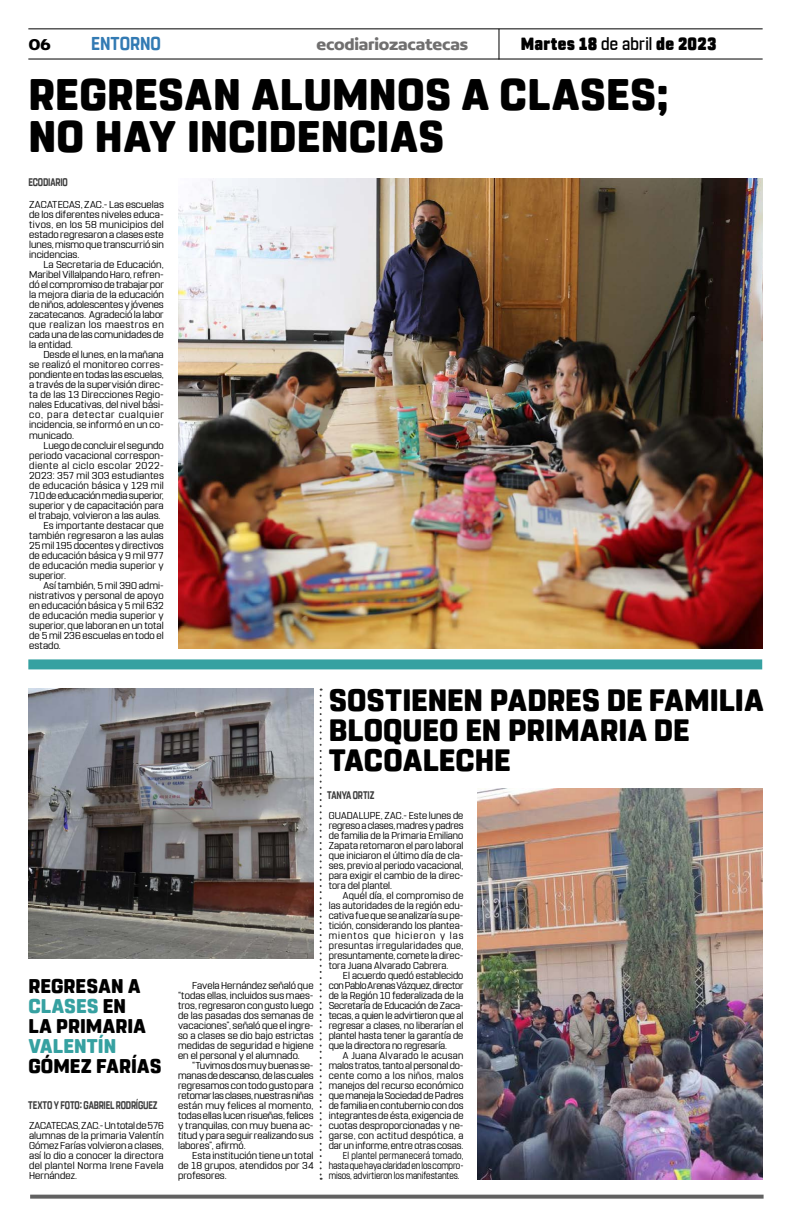
<style>
.page{position:relative;width:791px;height:1225px;background:#fff}
.page>*{position:absolute;margin:0;border:0;box-sizing:border-box;transform-origin:0 0}
.t1{font:800 44px/42px "Rohn Rounded";letter-spacing:.005em;color:#000}
.t2{font:800 30.8px/30px "Rohn Rounded";letter-spacing:.005em;color:#000}
.t3{font:800 19.8px/20px "Rohn Rounded";letter-spacing:.005em;color:#000}
.t4{font:800 19.8px "Rohn Rounded";letter-spacing:.01em;color:#36a1a1}
.t5{font:700 18.6px "Rohn Rounded";letter-spacing:-.005em;color:#327ab3;scale:.91 1}
.t6{font:900 17.6px "Rohn Rounded";letter-spacing:.02em;color:#000;scale:.91 1}
.t7{font:700 16.9px "Concord";letter-spacing:-.01em;color:#706f6f}
.t8{font:700 16.9px "Concord";color:#000}
.t9{font:700 11px "Rohn Rounded";letter-spacing:-.015em;color:#3d3d3d;scale:.78 1}
.t10{font:10px/10px "Rohn Rounded";letter-spacing:.005em;color:#000;text-align:justify}
.t11{font:10px "Rohn Rounded";letter-spacing:-.015em;color:#000}
.t12{font:10px "Rohn Rounded";letter-spacing:.03em;color:#000}
.t13{font:10px "Rohn Rounded";letter-spacing:.005em;color:#000;scale:.87 1}
.t14{font:10px "Rohn Rounded";letter-spacing:-.015em;color:#000;scale:.87 1}
.t15{font:10px "Rohn Rounded";letter-spacing:.025em;color:#000;scale:.87 1}
.t16{font:10px "Rohn Rounded";letter-spacing:.045em;color:#000}
.t17{font:10px "Rohn Rounded";letter-spacing:.025em;color:#000}
.t18{font:10px "Rohn Rounded";letter-spacing:.035em;color:#000}
.s1{font-weight:500}
.s2{color:#36a1a1}
</style>
<div class="page">
<hr style="left:28px;top:28px;width:735px;height:1px;background:#000">
<hr style="left:28px;top:59px;width:735px;height:1px;background:#000">
<hr style="left:498px;top:29px;width:1px;height:31px;background:#000">
<div style="left:28px;top:659px;width:734px;height:10px;background:#36a1a1"></div>
<svg style="left:30px;top:1194px;width:733px;height:4px;background:#7a7a7a"></svg>
<svg style="left:320px;top:688px;width:2px;height:491px"></svg>
<img style="left:178px;top:178px;width:584px;height:470px">
<img style="left:477px;top:788px;width:286px;height:391px">
<img style="left:28px;top:688px;width:286px;height:270px">
<h3 class="t8" style="left:28px;top:34px;width:24px">06</h3>
<h3 class="t5" style="left:91px;top:32px;width:78px">ENTORNO</h3>
<h3 class="t7" style="left:316px;top:34px;width:153px">ecodiariozacatecas</h3>
<h3 class="t6" style="left:521px;top:33px;width:216px">Martes 18 <span class="s1">de abril</span> de 2023</h3>
<h1 class="t1" style="left:28px;top:74px;width:642px">REGRESAN ALUMNOS A CLASES;<br>NO HAY INCIDENCIAS</h1>
<p class="t9" style="left:28px;top:176px;width:52px">ECODIARIO</p>
<p class="t10" style="left:29px;top:200px;width:136px">ZACATECAS, ZAC.- Las escuelas de los diferentes niveles educa&shy;tivos, en los 58 municipios del estado regresaron a clases este lunes, mismo que transcurrió sin incidencias.</p>
<p class="t10" style="left:29px;top:260px;width:136px;text-indent:14px">La Secretaria de Educación, Maribel Villalpando Haro, refren&shy;dó el compromiso de trabajar por la mejora diaria de la educación de niños, adolescentes y jóvenes zacatecanos. Agradeció la labor que realizan los maestros en cada una de las comunidades de la entidad.</p>
<p class="t10" style="left:29px;top:350px;width:136px;text-indent:14px">Desde el lunes, en la mañana se realizó el monitoreo corres&shy;pondiente en todas las escuelas, a través de la supervisión direc&shy;ta de las 13 Direcciones Regio&shy;nales Educativas, del nivel bási&shy;co, para detectar cualquier incidencia, se informó en un co&shy;municado.</p>
<p class="t10" style="left:43px;top:440px;width:122px">Luego de concluir el segundo</p>
<p class="t10" style="left:29px;top:450px;width:136px">periodo vacacional correspon-</p>
<p class="t16" style="left:29px;top:459px;width:136px">diente al ciclo escolar 2022-</p>
<p class="t10" style="left:29px;top:470px;width:136px">2023: 357 mil 303 estudiantes</p>
<p class="t17" style="left:29px;top:479px;width:136px">de educación básica y 129 mil</p>
<p class="t11" style="left:29px;top:489px;width:136px">710 de educación media superior,</p>
<p class="t10" style="left:29px;top:500px;width:136px">superior y de capacitación para</p>
<p class="t10" style="left:29px;top:510px;width:133px">el trabajo, volvieron a las aulas.</p>
<p class="t10" style="left:43px;top:520px;width:122px">Es importante destacar que</p>
<p class="t10" style="left:29px;top:530px;width:136px">también regresaron a las aulas</p>
<p class="t10" style="left:29px;top:540px;width:136px">25 mil 195 docentes y directivos</p>
<p class="t10" style="left:29px;top:550px;width:136px">de educación básica y 9 mil 977</p>
<p class="t10" style="left:29px;top:560px;width:136px">de educación media superior y</p>
<p class="t10" style="left:29px;top:570px;width:38px">superior.</p>
<p class="t10" style="left:43px;top:580px;width:122px">Así también, 5 mil 390 admi-</p>
<p class="t10" style="left:29px;top:590px;width:136px">nistrativos y personal de apoyo</p>
<p class="t10" style="left:29px;top:600px;width:136px">en educación básica y 5 mil 632</p>
<p class="t10" style="left:29px;top:610px;width:136px">de educación media superior y</p>
<p class="t10" style="left:29px;top:620px;width:136px">superior, que laboran en un total</p>
<p class="t10" style="left:29px;top:630px;width:136px">de 5 mil 236 escuelas en todo el</p>
<p class="t10" style="left:29px;top:640px;width:33px">estado.</p>
<h3 class="t3" style="left:28px;top:976px;width:119px">REGRESAN A<br><span class="s2">CLASES</span> EN<br>LA PRIMARIA</h3>
<h3 class="t4" style="left:28px;top:1034px;width:89px">VALENTÍN</h3>
<h3 class="t3" style="left:28px;top:1056px;width:135px">GÓMEZ FARÍAS</h3>
<p class="t9" style="left:28px;top:1098px;width:167px">TEXTO Y FOTO: GABRIEL RODRÍGUEZ</p>
<p class="t10" style="left:29px;top:1120px;width:136px">ZACATECAS, ZAC.- Un total de 576 alumnas de la primaria Valentín Gómez Farías volvieron a clases, así lo dio a conocer la directora del plantel Norma Irene Favela Hernández.</p>
<p class="t10" style="left:178px;top:980px;width:137px;text-indent:14px">Favela Hernández señaló que “todas ellas, incluidos sus maes&shy;tros, regresaron con gusto luego de las pasadas dos semanas de vacaciones”, señaló que el ingre&shy;so a clases se dio bajo estrictas medidas de seguridad e higiene en el personal y el alumnado.</p>
<p class="t10" style="left:178px;top:1060px;width:137px;text-indent:14px">“Tuvimos dos muy buenas se&shy;manas de descanso, de las cuales regresamos con todo gusto para retomar las clases, nuestras niñas están muy felices al momento, todas ellas lucen risueñas, felices y tranquilas, con muy buena ac&shy;titud y para seguir realizando sus labores”, afirmó.</p>
<p class="t10" style="left:178px;top:1150px;width:137px;text-indent:14px">Esta institución tiene un total de 18 grupos, atendidos por 34 profesores.</p>
<h2 class="t2" style="left:329px;top:685px;width:436px">SOSTIENEN PADRES DE FAMILIA<br>BLOQUEO EN PRIMARIA DE<br>TACOALECHE</h2>
<p class="t9" style="left:327px;top:789px;width:62px">TANYA ORTIZ</p>
<p class="t10" style="left:329px;top:810px;width:136px">GUADALUPE, ZAC.- Este lunes de regreso a clases, madres y padres de familia de la Primaria Emiliano Zapata retomaron el paro laboral que iniciaron el último día de cla&shy;ses, previo al periodo vacacional, para exigir el cambio de la direc&shy;tora del plantel.</p>
<p class="t10" style="left:329px;top:890px;width:136px;text-indent:14px">Aquél día, el compromiso de las autoridades de la región edu&shy;cativa fue que se analizaría su pe&shy;tición, considerando los plantea&shy;mientos que hicieron y las presuntas irregularidades que, presuntamente, comete la direc&shy;tora Juana Alvarado Cabrera.</p>
<p class="t10" style="left:329px;top:970px;width:136px;text-indent:14px">El acuerdo quedó establecido con Pablo Arenas Vázquez, director de la Región 10 federalizada de la Secretaría de Educación de Zaca&shy;tecas, a quien le advirtieron que al regresar a clases, no liberarían el plantel hasta tener la garantía de que la directora no regresaría.</p>
<p class="t12" style="left:343px;top:1049px;width:122px">A Juana Alvarado le acusan</p>
<p class="t10" style="left:329px;top:1060px;width:136px">malos tratos, tanto al personal do-</p>
<p class="t18" style="left:329px;top:1069px;width:136px">cente como a los niños, malos</p>
<p class="t10" style="left:329px;top:1080px;width:136px">manejos del recurso económico</p>
<p class="t11" style="left:329px;top:1089px;width:136px">que maneja la Sociedad de Padres</p>
<p class="t10" style="left:329px;top:1100px;width:136px">de familia en contubernio con dos</p>
<p class="t10" style="left:329px;top:1110px;width:136px">integrantes de ésta, exigencia de</p>
<p class="t10" style="left:329px;top:1120px;width:136px">cuotas desproporcionadas y ne-</p>
<p class="t12" style="left:329px;top:1129px;width:136px">garse, con actitud despótica, a</p>
<p class="t10" style="left:329px;top:1140px;width:136px">dar un informe, entre otras cosas.</p>
<p class="t15" style="left:343px;top:1149px;width:140px">El plantel permanecerá tomado,</p>
<p class="t14" style="left:329px;top:1159px;width:156px">hasta que haya claridad en los compro-</p>
<p class="t13" style="left:329px;top:1169px;width:152px">misos, advirtieron los manifestantes.</p>
</div>
